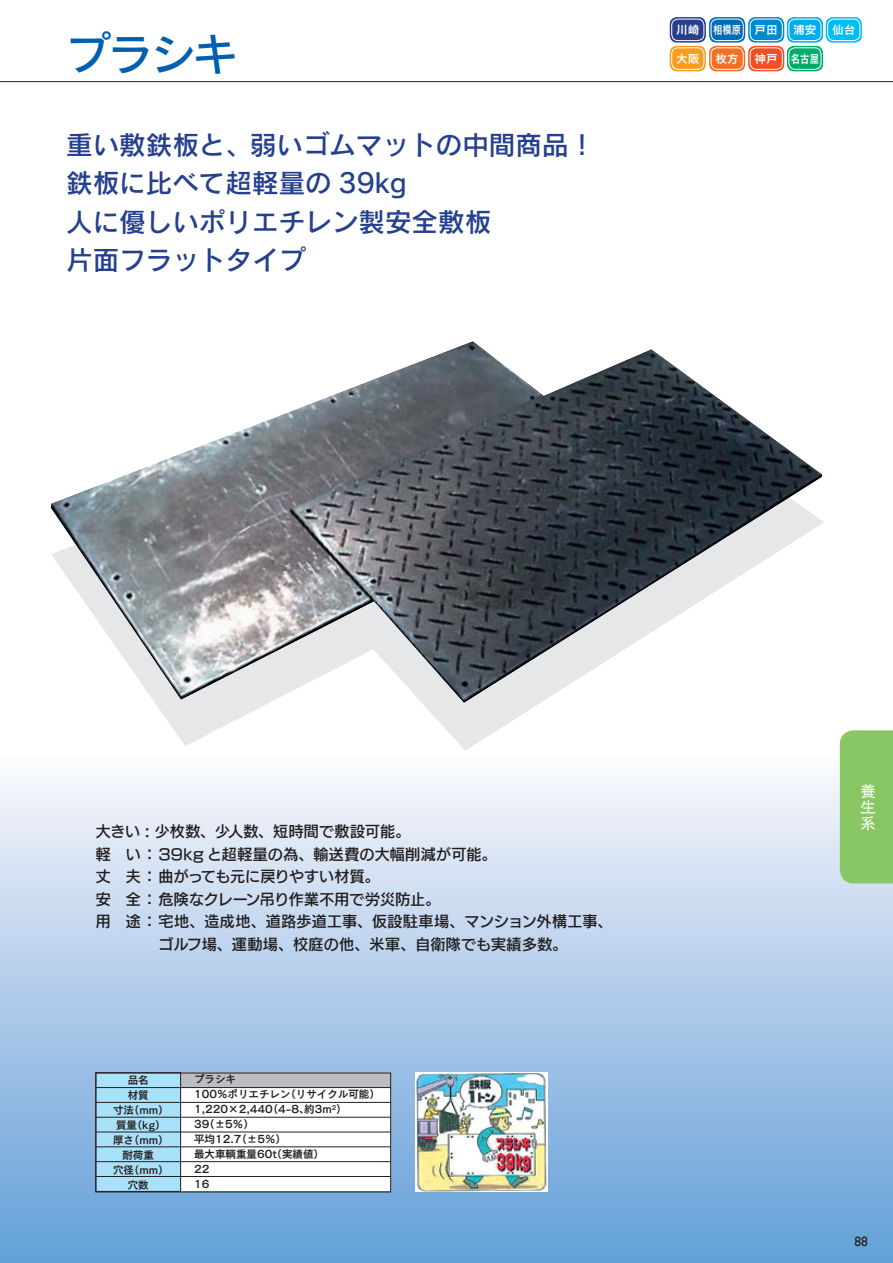
<style>
.page{position:relative;width:893px;height:1263px;background:#fff}
.page>*{position:absolute;margin:0;border:0;box-sizing:border-box;transform-origin:0 0}
.t1{font:44.7px "Rodin Pro DB 90 pv RKSJ H";color:#0060af}
.t2{font:26.55px/38.2px "Rodin Pro DB 90 pv RKSJ H";color:#25408e}
.t3{font:15.9px/15.9px "Cezanne Pro M 90 pv RKSJ V";color:#fff;text-align:justify}
.t4{font:15px "New Rodin Pro DB 90 pv RKSJ H";letter-spacing:.01em;color:#231f20}
.t5{font:13.5px "Gill Sans";color:#231f20}
.t6{font:11.7px "Cezanne Pro DB 90 pv RKSJ H";color:#fff}
.t7{font:11.7px "Cezanne Pro DB 90 pv RKSJ H";color:#fff;scale:.8 1}
.t8{font:10.5px/15px "New Cezanne Pro DB 90 pv RKSJ H";color:#231f20;text-align:center}
</style>
<div class="page">
<div style="left:0;top:753px;width:893px;height:510px;background:linear-gradient(to bottom,#fbf9fd,#629ed7)"></div>
<svg style="left:787px;top:17px;width:36px;height:26px"></svg>
<div style="left:789px;top:19px;width:32px;height:22px;border:1px solid #fff;border-radius:6px"></div>
<svg style="left:826px;top:17px;width:36px;height:26px"></svg>
<div style="left:828px;top:19px;width:32px;height:22px;background:#00bdf2;border-radius:6px"></div>
<div style="left:827px;top:19px;width:33px;height:22px;border:1px solid #fff;border-radius:6px"></div>
<svg style="left:748px;top:17px;width:36px;height:26px"></svg>
<div style="left:750px;top:19px;width:32px;height:22px;border:1px solid #fff;border-radius:6px"></div>
<div style="left:709px;top:46px;width:36px;height:25px;background:#f36f21;border-radius:7px"></div>
<div style="left:711px;top:48px;width:32px;height:22px;border:1px solid #fff;border-radius:6px"></div>
<div style="left:748px;top:46px;width:36px;height:25px;background:#f04e23;border-radius:7px"></div>
<div style="left:750px;top:48px;width:32px;height:22px;border:1px solid #fff;border-radius:6px"></div>
<div style="left:670px;top:46px;width:36px;height:25px;background:#f99d1c;border-radius:7px"></div>
<div style="left:671px;top:48px;width:33px;height:22px;border:1px solid #fff;border-radius:6px"></div>
<svg style="left:709px;top:17px;width:36px;height:26px"></svg>
<div style="left:711px;top:19px;width:32px;height:22px;border:1px solid #fff;border-radius:6px"></div>
<div style="left:670px;top:17px;width:36px;height:26px;background:#25408e;border-radius:7px"></div>
<div style="left:671px;top:19px;width:33px;height:22px;border:1px solid #fff;border-radius:6px"></div>
<svg style="left:155px;top:475px;width:669px;height:276px"></svg>
<img style="left:51px;top:341px;width:771px;height:362px">
<img style="left:416px;top:1073px;width:131px;height:118px">
<div style="left:95px;top:1073px;width:295px;height:94px;background:#bbbdc0"></div>
<div style="left:96px;top:1087px;width:294px;height:104px;background:#fff"></div>
<div style="left:96px;top:1073px;width:85px;height:118px;background:#aae1fa"></div>
<div style="left:96px;top:1072px;width:85px;height:119px;border:1px solid #231f20"></div>
<hr style="left:96px;top:1176px;width:295px;height:1px;background:#231f20">
<hr style="left:96px;top:1161px;width:295px;height:1px;background:#231f20">
<hr style="left:96px;top:1146px;width:295px;height:1px;background:#231f20">
<hr style="left:96px;top:1132px;width:295px;height:1px;background:#231f20">
<hr style="left:96px;top:1102px;width:295px;height:1px;background:#231f20">
<hr style="left:96px;top:1117px;width:295px;height:1px;background:#231f20">
<hr style="left:96px;top:1087px;width:295px;height:1px;background:#231f20">
<div style="left:787px;top:46px;width:36px;height:25px;background:#00ac6c;border-radius:7px"></div>
<div style="left:789px;top:48px;width:32px;height:22px;border:1px solid #fff;border-radius:6px"></div>
<div style="left:95px;top:1072px;width:296px;height:120px;border:1px solid #231f20"></div>
<hr style="left:0;top:81px;width:893px;height:1px;background:#231f20">
<div style="left:840px;top:730px;width:53px;height:153px;background:#89c765"></div>
<p class="t1" style="left:65px;top:37px;width:174px">プラシキ</p>
<p class="t2" style="left:66px;top:130px;width:531px">重い敷鉄板と、弱いゴムマットの中間商品！鉄板に比べて超軽量の 39kg<br>人に優しいポリエチレン製安全敷板<br>片面フラットタイプ</p>
<p class="t6" style="left:676px;top:25px;width:67px">川崎 相模原</p>
<p class="t6" style="left:754px;top:25px;width:25px">戸田</p>
<p class="t6" style="left:793px;top:25px;width:25px">浦安</p>
<p class="t6" style="left:832px;top:25px;width:25px">仙台</p>
<p class="t6" style="left:676px;top:54px;width:25px">大阪</p>
<p class="t6" style="left:715px;top:54px;width:25px">枚方</p>
<p class="t6" style="left:754px;top:54px;width:25px">神戸</p>
<p class="t7" style="left:791px;top:54px;width:37px">名古屋</p>
<p class="t4" style="left:96px;top:826px;width:316px">大きい : 少枚数、少人数、短時間で敷設可能。</p>
<p class="t4" style="left:96px;top:848px;width:403px">軽　い ：39kg と超軽量の為、輸送費の大幅削減が可能。</p>
<p class="t4" style="left:96px;top:871px;width:286px">丈　夫 ：曲がっても元に戻りやすい材質。</p>
<p class="t4" style="left:96px;top:893px;width:346px">安　全 ： 危険なクレーン吊り作業不用で労災防止。</p>
<p class="t4" style="left:96px;top:916px;width:518px">用　途 ： 宅地、造成地、道路歩道工事、仮設駐車場、マンション外構工事、</p>
<p class="t4" style="left:159px;top:938px;width:411px">ゴルフ場、運動場、校庭の他、米軍、自衛隊でも実績多数。</p>
<p class="t8" style="left:113px;top:1073px;width:57px">品名<br>材質<br>寸法（mm）質量（kg）厚さ（mm）耐荷重<br>穴径（mm）穴数</p>
<p class="t8" style="left:194px;top:1073px;width:187px;text-align:left">プラシキ<br>100％ポリエチレン（リサイクル可能）<br>1,220×2,440（4-8、約3m<sup>2</sup>）<br>39（±5％）<br>平均12.7（±5％）<br>最大車輌重量60t（実績値）<br>22<br>16</p>
<p class="t3" style="left:860px;top:785px;width:17px">養生系</p>
<p class="t5" style="left:854px;top:1234px;width:15px">88</p>
</div>
